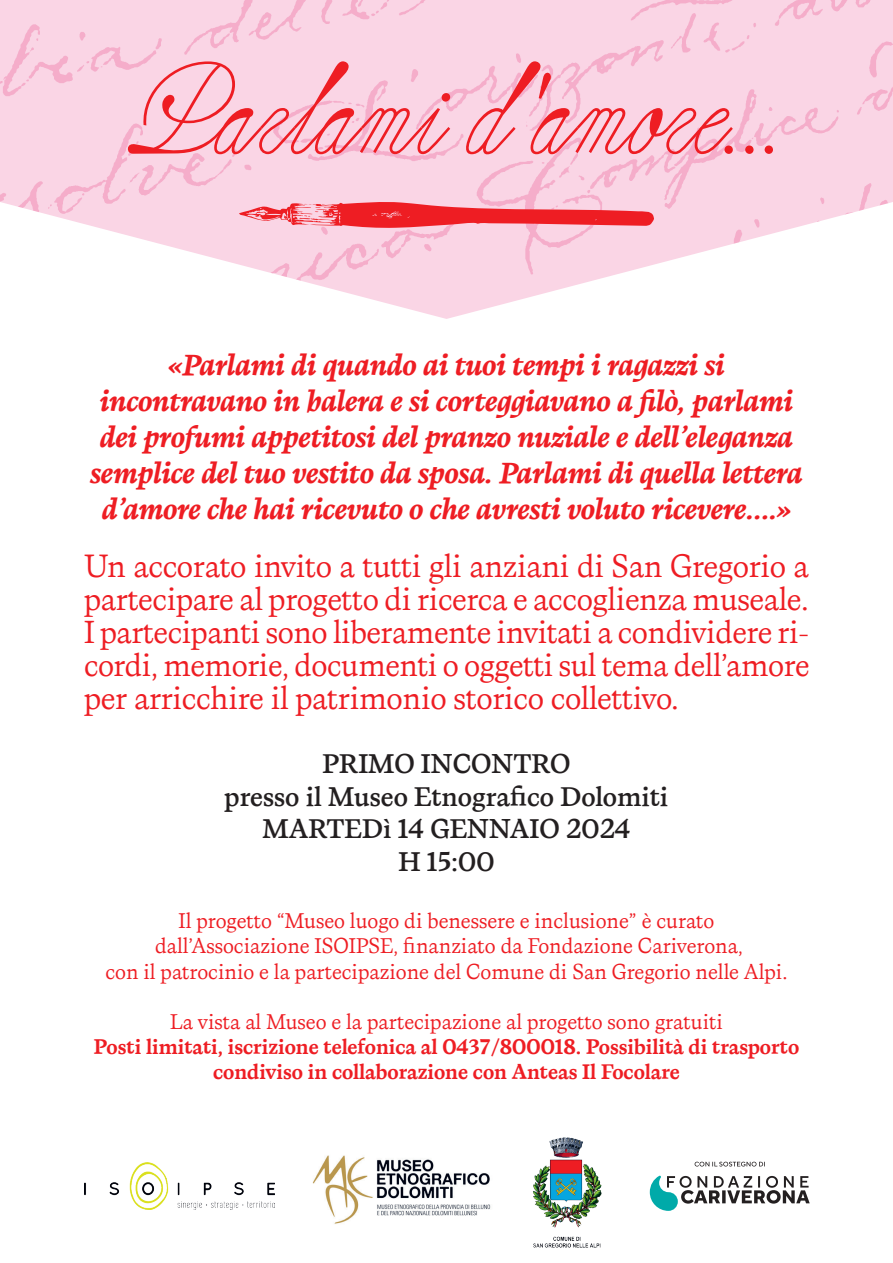
<style>
.page{position:relative;width:893px;height:1263px;background:#fff}
.page>*{position:absolute;margin:0;border:0;box-sizing:border-box;transform-origin:0 0}
.t1{font:90px "Louise";color:#ee1d23}
.t2{font:31.5px/33px "Calvino";letter-spacing:-.01em;color:#ee1d23;text-align:justify}
.t3{font:italic 700 30px/36px "Calvino";letter-spacing:-.01em;color:#ee1d23;text-align:center}
.t4{font:600 27px/32.4px "Calvino";color:#231f20;text-align:center}
.t5{font:21px/25.2px "Calvino";color:#ee1d23;text-align:center}
.t6{font:700 21px/25.2px "Calvino";color:#ee1d23;text-align:center}
</style>
<div class="page">
<img style="left:0;top:0;width:893px;height:319px">
<img style="left:84px;top:1163px;width:190px;height:46px">
<svg style="left:239px;top:201px;width:415px;height:27px"></svg>
<svg style="left:650px;top:1176px;width:160px;height:35px"></svg>
<svg style="left:695px;top:1162px;width:70px;height:4px"></svg>
<img style="left:312px;top:1155px;width:179px;height:69px">
<img style="left:533px;top:1137px;width:69px;height:111px">
<h1 class="t1" style="left:117px;top:69px;width:660px">Parlami d ’amore…</h1>
<p class="t3" style="left:90px;top:344px;width:714px">«Parlami di quando ai tuoi tempi i ragazzi si incontravano in balera e si corteggiavano a filò, parlami dei profumi appetitosi del pranzo nuziale e dell’eleganza semplice del tuo vestito da sposa. Parlami di quella lettera d’amore che hai ricevuto o che avresti voluto ricevere….»</p>
<p class="t2" style="left:84px;top:547px;width:727px">Un accorato invito a tutti gli anziani di San Gregorio a partecipare al progetto di ricerca e accoglienza museale.<br>I partecipanti sono liberamente invitati a condividere ri&shy;cordi, memorie, documenti o oggetti sul tema dell’amore per arricchire il patrimonio storico collettivo.</p>
<p class="t4" style="left:225px;top:745px;width:445px">PRIMO INCONTRO<br>presso il Museo Etnografico Dolomiti<br>MARTEDì 14 GENNAIO 2024<br>H 15:00</p>
<p class="t5" style="left:105px;top:907px;width:684px">Il progetto “Museo luogo di benessere e inclusione” è curato dall’Associazione ISOIPSE, finanziato da Fondazione Cariverona,<br>con il patrocinio e la partecipazione del Comune di San Gregorio nelle Alpi.</p>
<p class="t5" style="left:170px;top:1007px;width:554px">La vista al Museo e la partecipazione al progetto sono gratuiti</p>
<p class="t6" style="left:94px;top:1032px;width:707px">Posti limitati, iscrizione telefonica al 0437/800018. Possibilità di trasporto condiviso in collaborazione con Anteas Il Focolare</p>
</div>
